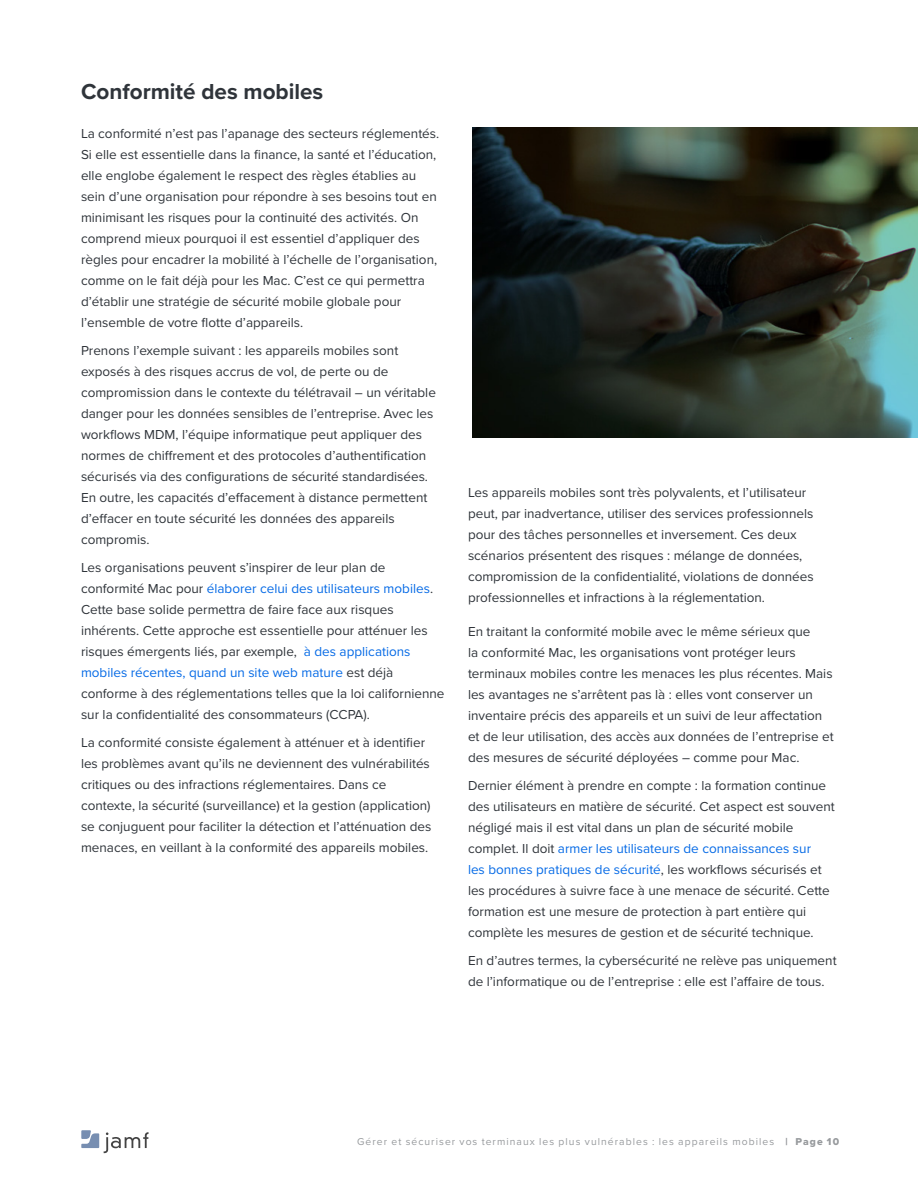
<style>
.page{position:relative;width:918px;height:1188px;background:#fff}
.page>*{position:absolute;margin:0;border:0;box-sizing:border-box;transform-origin:0 0}
.t1{font:700 22.5px "Proxima Nova";color:#2f343a}
.t2{font:13.5px/21px "Proxima Nova";color:#2f343a}
.t3{font:10.35px "Proxima Nova";letter-spacing:.1em;color:#979a9d}
.s1{color:#056ae6}
.s2{font-family:"Proxima Nova Extrabld"}
</style>
<div class="page">
<img style="left:472px;top:128px;width:446px;height:310px">
<svg style="left:81px;top:1130px;width:67px;height:23px"></svg>
<h1 class="t1" style="left:81px;top:74px;width:244px">Conformité des mobiles</h1>
<p class="t2" style="left:81px;top:123px;width:360px">La conformité n’est pas l’apanage des secteurs réglementés.<br>Si elle est essentielle dans la finance, la santé et l’éducation, elle englobe également le respect des règles établies au sein d’une organisation pour répondre à ses besoins tout en minimisant les risques pour la continuité des activités. On comprend mieux pourquoi il est essentiel d’appliquer des règles pour encadrer la mobilité à l’échelle de l’organisation, comme on le fait déjà pour les Mac. C’est ce qui permettra d’établir une stratégie de sécurité mobile globale pour l’ensemble de votre flotte d’appareils.</p>
<p class="t2" style="left:81px;top:339px;width:356px">Prenons l’exemple suivant : les appareils mobiles sont exposés à des risques accrus de vol, de perte ou de compromission dans le contexte du télétravail – un véritable danger pour les données sensibles de l’entreprise. Avec les workflows MDM, l’équipe informatique peut appliquer des normes de chiffrement et des protocoles d’authentification sécurisés via des configurations de sécurité standardisées.<br>En outre, les capacités d’effacement à distance permettent d’effacer en toute sécurité les données des appareils compromis.</p>
<p class="t2" style="left:81px;top:556px;width:365px">Les organisations peuvent s’inspirer de leur plan de conformité Mac pour <span class="s1">élaborer celui des utilisateurs mobiles</span>.<br>Cette base solide permettra de faire face aux risques inhérents. Cette approche est essentielle pour atténuer les risques émergents liés, par exemple, <span class="s1">à des applications mobiles récentes, quand un site web mature</span> est déjà conforme à des réglementations telles que la loi californienne sur la confidentialité des consommateurs (CCPA).</p>
<p class="t2" style="left:81px;top:731px;width:352px">La conformité consiste également à atténuer et à identifier les problèmes avant qu’ils ne deviennent des vulnérabilités critiques ou des infractions réglementaires. Dans ce contexte, la sécurité (surveillance) et la gestion (application) se conjuguent pour faciliter la détection et l’atténuation des menaces, en veillant à la conformité des appareils mobiles.</p>
<p class="t2" style="left:468px;top:481px;width:347px">Les appareils mobiles sont très polyvalents, et l’utilisateur peut, par inadvertance, utiliser des services professionnels pour des tâches personnelles et inversement. Ces deux scénarios présentent des risques : mélange de données, compromission de la confidentialité, violations de données professionnelles et infractions à la réglementation.</p>
<p class="t2" style="left:468px;top:621px;width:367px">En traitant la conformité mobile avec le même sérieux que<br>la conformité Mac, les organisations vont protéger leurs terminaux mobiles contre les menaces les plus récentes. Mais les avantages ne s’arrêtent pas là : elles vont conserver un inventaire précis des appareils et un suivi de leur affectation et de leur utilisation, des accès aux données de l’entreprise et des mesures de sécurité déployées – comme pour Mac.</p>
<p class="t2" style="left:468px;top:775px;width:368px">Dernier élément à prendre en compte : la formation continue des utilisateurs en matière de sécurité. Cet aspect est souvent négligé mais il est vital dans un plan de sécurité mobile complet. Il doit <span class="s1">armer les utilisateurs de connaissances sur<br>les bonnes pratiques de sécurité</span>, les workflows sécurisés et les procédures à suivre face à une menace de sécurité. Cette formation est une mesure de protection à part entière qui complète les mesures de gestion et de sécurité technique.</p>
<p class="t2" style="left:468px;top:949px;width:370px">En d’autres termes, la cybersécurité ne relève pas uniquement de l’informatique ou de l’entreprise : elle est l’affaire de tous.</p>
<p class="t3" style="left:357px;top:1134px;width:484px">Gérer et sécuriser vos terminaux les plus vulnérables : les appareils mobiles <span class="s2">| Page 10</span></p>
</div>
